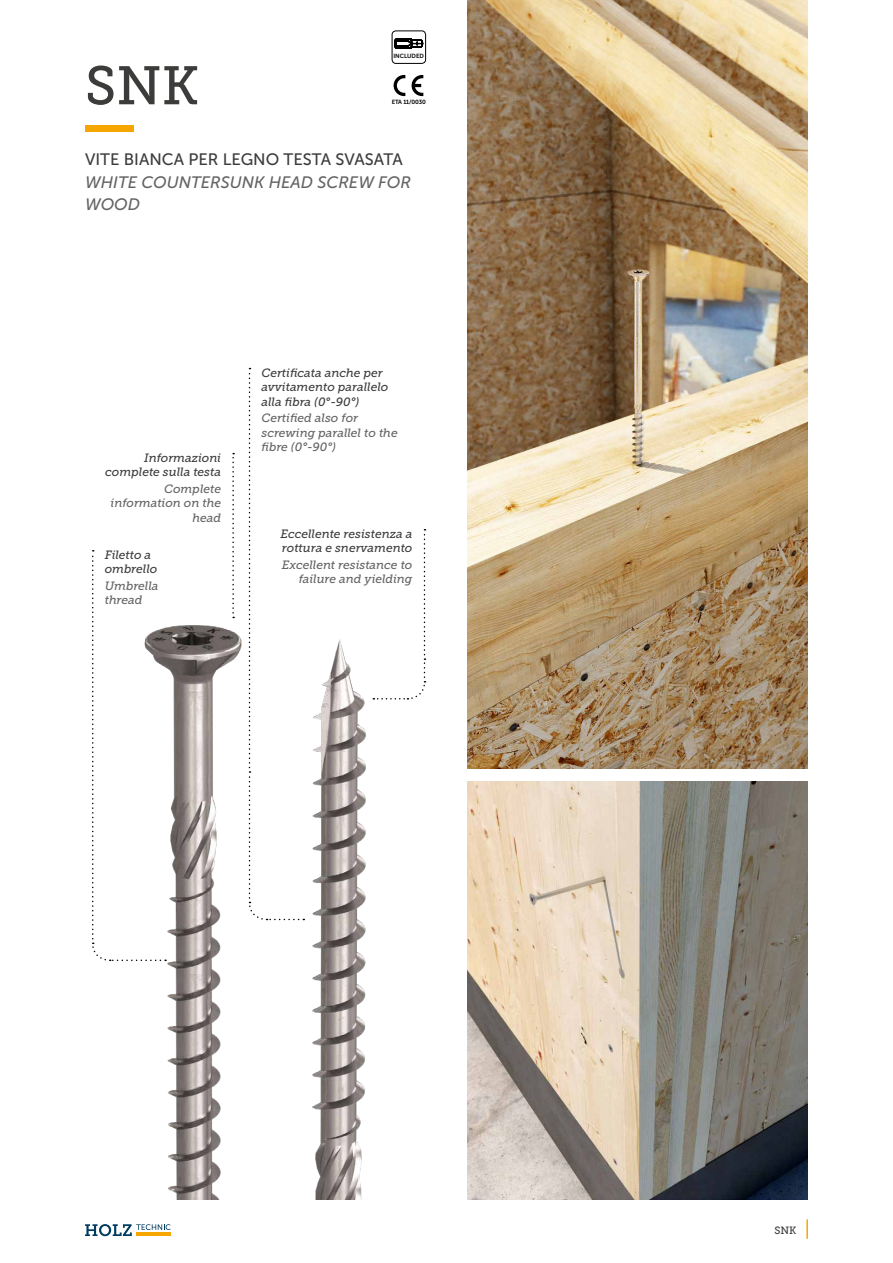
<style>
.page{position:relative;width:893px;height:1263px;background:#fff}
.page>*{position:absolute;margin:0;border:0;box-sizing:border-box;transform-origin:0 0}
.t1{font:54px "Museo Slab 500";color:#3c3c3b}
.t2{font:italic 16.5px/22.5px "Museo Sans 500";color:#646363}
.t3{font:16.5px "Museo Sans 500";color:#3c3c3b}
.t4{font:italic 12px/14.4px "Museo Slab 500";color:#3c3c3b}
.t5{font:italic 12px/14.4px "Museo Slab 500";color:#646363;text-align:right}
.t6{font:10.5px "Museo Slab 500";color:#3c3c3b}
.t7{font:6px "Museo Sans 700";letter-spacing:-.01em;color:#000}
</style>
<div class="page">
<svg style="left:85px;top:1224px;width:86px;height:12px"></svg>
<hr style="left:806px;top:1219px;width:2px;height:20px;background:#f7a600">
<img style="left:468px;top:0;width:340px;height:769px">
<img style="left:468px;top:781px;width:340px;height:418px">
<img style="left:110px;top:625px;width:263px;height:574px">
<svg style="left:232px;top:453px;width:2px;height:165px"></svg>
<svg style="left:373px;top:529px;width:53px;height:171px"></svg>
<svg style="left:92px;top:550px;width:74px;height:411px"></svg>
<svg style="left:248px;top:368px;width:56px;height:553px"></svg>
<div style="left:85px;top:126px;width:49px;height:6px;background:#f7a600"></div>
<svg style="left:394px;top:75px;width:11px;height:21px"></svg>
<svg style="left:412px;top:75px;width:11px;height:21px"></svg>
<div style="left:392px;top:31px;width:34px;height:33px;border:1px solid #000;border-radius:4px"></div>
<svg style="left:395px;top:38px;width:28px;height:11px"></svg>
<h1 class="t1" style="left:85px;top:56px;width:115px">SNK</h1>
<p class="t7" style="left:393px;top:52px;width:32px">INCLUDED</p>
<p class="t7" style="left:392px;top:99px;width:36px">ETA 11/0030</p>
<h2 class="t3" style="left:85px;top:151px;width:319px">VITE BIANCA PER LEGNO TESTA SVASATA</h2>
<h2 class="t2" style="left:85px;top:171px;width:327px">WHITE COUNTERSUNK HEAD SCREW FOR<br>WOOD</h2>
<p class="t4" style="left:105px;top:451px;width:117px;text-align:right">Informazioni complete sulla testa</p>
<p class="t5" style="left:111px;top:482px;width:112px">Complete information on the head</p>
<p class="t4" style="left:105px;top:548px;width:54px">Filetto a ombrello</p>
<p class="t5" style="left:105px;top:579px;width:55px;text-align:left">Umbrella thread</p>
<p class="t4" style="left:261px;top:366px;width:128px">Certificata anche per avvitamento parallelo alla fibra (0°-90°)</p>
<p class="t5" style="left:261px;top:411px;width:138px;text-align:left">Certified also for screwing parallel to the fibre (0°-90°)</p>
<p class="t4" style="left:281px;top:527px;width:133px">Eccellente resistenza a rottura e snervamento</p>
<p class="t5" style="left:282px;top:558px;width:132px">Excellent resistance to failure and yielding</p>
<p class="t6" style="left:774px;top:1225px;width:24px">SNK</p>
</div>
